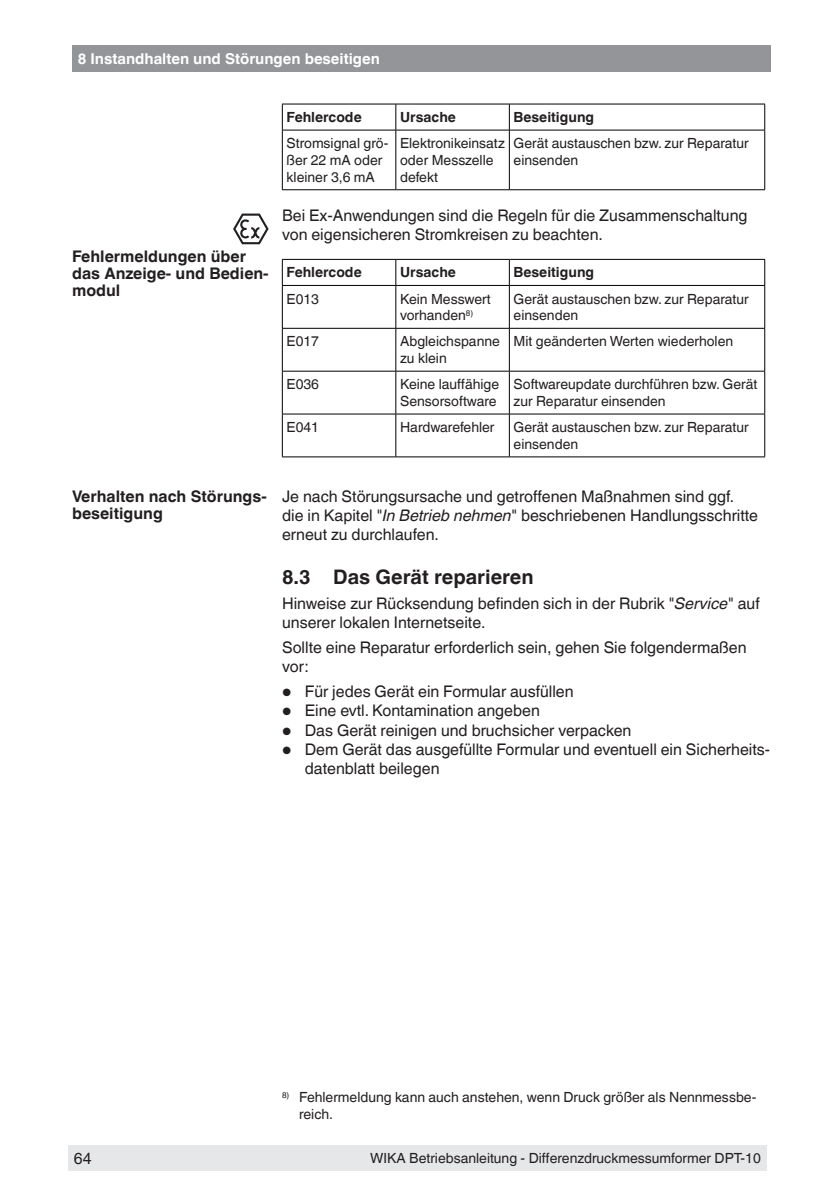
<style>
.page{position:relative;width:840px;height:1191px;background:#fff}
.page>*{position:absolute;margin:0;border:0;box-sizing:border-box;transform-origin:0 0}
.titel_2_normal{font:700 20px "Helvetica Linotype";color:#231f20}
.absatz_normal_margin{font:16px/19.2px "Helvetica Linotype";color:#231f20}
.absatz_normal{font:16px/19.2px "Helvetica Linotype";color:#231f20}
.absatz_normal_Abstan{font:16px/19.2px "Helvetica Linotype";color:#231f20}
.marginaltext{font:700 16px/17px "Helvetica Linotype";color:#231f20}
.K1_Wika{font:700 15px "Helvetica Linotype";color:#fff}
.absatz_beseitigung{font:14px/16.8px "Helvetica Linotype";color:#231f20}
.absatz_tabelle{font:14px/16.8px "Helvetica Linotype";color:#231f20}
.footnote_normal{font:14px/16.8px "Helvetica Linotype";color:#231f20}
.absatz_tabelle_fett{font:700 14px "Helvetica Linotype";color:#231f20}
.Fuss_F_right{font:14px "Helvetica Linotype";color:#231f20}
.s1{font-style:italic}
.s2{font-size:24px}
</style>
<div class="page">
<div style="left:68px;top:1145px;width:43px;height:26px;background:#e6e7e9"></div>
<div style="left:72px;top:45px;width:697px;height:27px;background:#939598"></div>
<div style="left:111px;top:1145px;width:655px;height:26px;background:#e6e7e9"></div>
<hr style="left:282px;top:104px;width:113px;height:1px;background:#000">
<svg style="left:282px;top:104px;width:1px;height:26px"></svg>
<hr style="left:282px;top:130px;width:113px;height:1px;background:#000">
<hr style="left:395px;top:104px;width:114px;height:1px;background:#000">
<svg style="left:395px;top:104px;width:1px;height:26px"></svg>
<hr style="left:395px;top:130px;width:114px;height:1px;background:#000">
<hr style="left:509px;top:104px;width:255px;height:1px;background:#000">
<svg style="left:508px;top:104px;width:1px;height:26px"></svg>
<svg style="left:764px;top:104px;width:1px;height:26px"></svg>
<hr style="left:509px;top:130px;width:255px;height:1px;background:#000">
<hr style="left:282px;top:130px;width:1px;height:59px;background:#000">
<hr style="left:282px;top:189px;width:113px;height:1px;background:#000">
<hr style="left:395px;top:130px;width:1px;height:59px;background:#000">
<hr style="left:395px;top:189px;width:114px;height:1px;background:#000">
<hr style="left:508px;top:130px;width:1px;height:59px;background:#000">
<hr style="left:764px;top:130px;width:1px;height:59px;background:#000">
<hr style="left:509px;top:189px;width:255px;height:1px;background:#000">
<hr style="left:282px;top:259px;width:113px;height:1px;background:#000">
<svg style="left:282px;top:260px;width:1px;height:25px"></svg>
<hr style="left:282px;top:285px;width:113px;height:1px;background:#000">
<hr style="left:395px;top:259px;width:114px;height:1px;background:#000">
<svg style="left:395px;top:260px;width:1px;height:25px"></svg>
<hr style="left:395px;top:285px;width:114px;height:1px;background:#000">
<hr style="left:509px;top:259px;width:255px;height:1px;background:#000">
<svg style="left:508px;top:260px;width:1px;height:25px"></svg>
<svg style="left:764px;top:260px;width:1px;height:25px"></svg>
<hr style="left:509px;top:285px;width:255px;height:1px;background:#000">
<hr style="left:282px;top:286px;width:1px;height:42px;background:#000">
<hr style="left:395px;top:286px;width:1px;height:42px;background:#000">
<hr style="left:508px;top:286px;width:1px;height:42px;background:#000">
<hr style="left:764px;top:286px;width:1px;height:42px;background:#000">
<hr style="left:282px;top:328px;width:113px;height:1px;background:#000">
<hr style="left:282px;top:328px;width:1px;height:43px;background:#000">
<hr style="left:395px;top:328px;width:114px;height:1px;background:#000">
<hr style="left:395px;top:328px;width:1px;height:43px;background:#000">
<hr style="left:509px;top:328px;width:255px;height:1px;background:#000">
<hr style="left:508px;top:328px;width:1px;height:43px;background:#000">
<hr style="left:764px;top:328px;width:1px;height:43px;background:#000">
<hr style="left:282px;top:371px;width:113px;height:1px;background:#000">
<hr style="left:282px;top:371px;width:1px;height:43px;background:#000">
<hr style="left:395px;top:371px;width:114px;height:1px;background:#000">
<hr style="left:395px;top:371px;width:1px;height:43px;background:#000">
<hr style="left:509px;top:371px;width:255px;height:1px;background:#000">
<hr style="left:508px;top:371px;width:1px;height:43px;background:#000">
<hr style="left:764px;top:371px;width:1px;height:43px;background:#000">
<hr style="left:282px;top:414px;width:113px;height:1px;background:#000">
<hr style="left:282px;top:414px;width:1px;height:42px;background:#000">
<hr style="left:282px;top:456px;width:113px;height:1px;background:#000">
<hr style="left:395px;top:414px;width:114px;height:1px;background:#000">
<hr style="left:395px;top:414px;width:1px;height:42px;background:#000">
<hr style="left:395px;top:456px;width:114px;height:1px;background:#000">
<hr style="left:509px;top:414px;width:255px;height:1px;background:#000">
<hr style="left:508px;top:414px;width:1px;height:42px;background:#000">
<hr style="left:764px;top:414px;width:1px;height:42px;background:#000">
<hr style="left:509px;top:456px;width:255px;height:1px;background:#000">
<svg style="left:233px;top:213px;width:35px;height:31px"></svg>
<p class="K1_Wika" style="left:78px;top:50px;width:303px">8 Instandhalten und Störungen beseitigen</p>
<p class="marginaltext" style="left:72px;top:248px;width:198px">Fehlermeldungen über das Anzeige- und Bedien&shy;modul</p>
<p class="absatz_tabelle_fett" style="left:286px;top:109px;width:77px">Fehlercode</p>
<p class="absatz_tabelle_fett" style="left:400px;top:109px;width:57px">Ursache</p>
<p class="absatz_tabelle_fett" style="left:513px;top:109px;width:82px">Beseitigung</p>
<p class="absatz_tabelle" style="left:286px;top:135px;width:103px">Stromsignal grö&shy;ßer 22 mA oder kleiner 3,6 mA</p>
<p class="absatz_tabelle" style="left:400px;top:135px;width:106px">Elektronikeinsatz oder Messzelle defekt</p>
<p class="absatz_beseitigung" style="left:513px;top:135px;width:236px">Gerät austauschen bzw. zur Reparatur einsenden</p>
<p class="absatz_normal_Abstan" style="left:282px;top:205px;width:466px">Bei Ex-Anwendungen sind die Regeln für die Zusammenschaltung von eigensicheren Stromkreisen zu beachten.</p>
<p class="absatz_tabelle_fett" style="left:286px;top:264px;width:77px">Fehlercode</p>
<p class="absatz_tabelle_fett" style="left:400px;top:264px;width:57px">Ursache</p>
<p class="absatz_tabelle_fett" style="left:513px;top:264px;width:82px">Beseitigung</p>
<p class="absatz_tabelle" style="left:286px;top:290px;width:34px">E013</p>
<p class="absatz_tabelle" style="left:400px;top:290px;width:92px">Kein Messwert vorhanden<sup>8)</sup></p>
<p class="absatz_beseitigung" style="left:513px;top:290px;width:236px">Gerät austauschen bzw. zur Reparatur einsenden</p>
<p class="absatz_tabelle" style="left:286px;top:333px;width:34px">E017</p>
<p class="absatz_tabelle" style="left:400px;top:333px;width:101px">Abgleichspanne zu klein</p>
<p class="absatz_beseitigung" style="left:513px;top:333px;width:221px">Mit geänderten Werten wiederholen</p>
<p class="absatz_tabelle" style="left:286px;top:376px;width:34px">E036</p>
<p class="absatz_tabelle" style="left:400px;top:376px;width:100px">Keine lauffähige<br>Sensorsoftware</p>
<p class="absatz_beseitigung" style="left:513px;top:376px;width:245px">Softwareupdate durchführen bzw. Gerät zur Reparatur einsenden</p>
<p class="absatz_tabelle" style="left:286px;top:419px;width:34px">E041</p>
<p class="absatz_tabelle" style="left:400px;top:419px;width:96px">Hardwarefehler</p>
<p class="absatz_beseitigung" style="left:513px;top:419px;width:236px">Gerät austauschen bzw. zur Reparatur einsenden</p>
<p class="marginaltext" style="left:72px;top:488px;width:196px">Verhalten nach Störungs&shy;beseitigung</p>
<p class="absatz_normal_margin" style="left:282px;top:487px;width:477px">Je nach Störungsursache und getroffenen Maßnahmen sind ggf. die in Kapitel "<span class="s1">In Betrieb nehmen</span>" beschriebenen Handlungsschritte erneut zu durchlaufen.</p>
<p class="titel_2_normal" style="left:282px;top:565px;width:253px">8.3 Das Gerät reparieren</p>
<p class="absatz_normal" style="left:282px;top:594px;width:479px">Hinweise zur Rücksendung befinden sich in der Rubrik "<span class="s1">Service</span>" auf unserer lokalen Internetseite.</p>
<p class="absatz_normal" style="left:282px;top:638px;width:465px">Sollte eine Reparatur erforderlich sein, gehen Sie folgendermaßen vor:</p>
<p class="absatz_normal_margin" style="left:282px;top:682px;width:293px"><span class="s2">•</span> Für jedes Gerät ein Formular ausfüllen</p>
<p class="absatz_normal_margin" style="left:282px;top:701px;width:259px"><span class="s2">•</span> Eine evtl. Kontamination angeben</p>
<p class="absatz_normal_margin" style="left:282px;top:720px;width:351px"><span class="s2">•</span> Das Gerät reinigen und bruchsicher verpacken</p>
<p class="absatz_normal_margin" style="left:304px;top:739px;width:466px;text-indent:-23px"><span class="s2">•</span> Dem Gerät das ausgefüllte Formular und eventuell ein Sicherheits&shy;datenblatt beilegen</p>
<p class="absatz_normal_margin" style="left:74px;top:1149px;width:19px">64</p>
<p class="footnote_normal" style="left:299px;top:1089px;width:458px;text-indent:-17px"><sup>8)</sup> Fehlermeldung kann auch anstehen, wenn Druck größer als Nennmessbe&shy;reich.</p>
<p class="Fuss_F_right" style="left:370px;top:1150px;width:392px">WIKA Betriebsanleitung - Differenzdruckmessumformer DPT-10</p>
</div>
